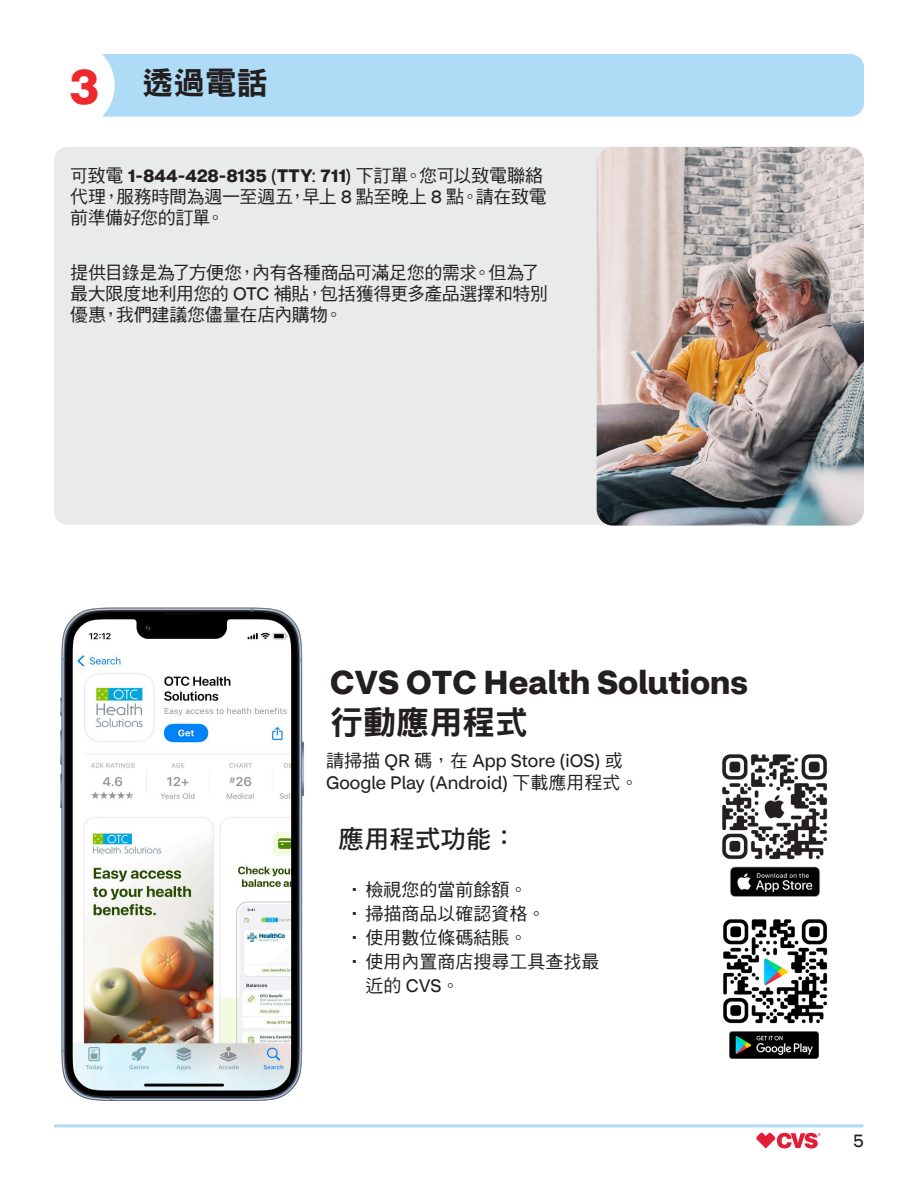
<style>
.page{position:relative;width:918px;height:1188px;background:#fff}
.page>*{position:absolute;margin:0;border:0;box-sizing:border-box;transform-origin:0 0}
._2025_Sub-Categories{font:700 49.5px "CVS Health Sans";color:#ee292d}
.t1{font:700 33px/39.6px "CVS Health Sans";color:#231f20}
._2025_Sub-Categories-2{font:31.5px "DF Hei Std W9";color:#231f20}
.t2{font:25.5px "DF Hei Std W7";color:#231f20}
.body{font:18px/21px "DF Hei Std W5";letter-spacing:-.015em;color:#231f20}
.t3{font:18px/21.6px "CVS Health Sans";color:#231f20}
.s1{font-family:"CVS Health Sans";font-weight:700}
.s2{font-family:"CVS Health Sans"}
.s3{font-family:"DF Hei Std W9";font-weight:400}
.s4{font-family:"DF Hei Std W5"}
</style>
<div class="page">
<svg style="left:756px;top:1133px;width:65px;height:15px"></svg>
<img style="left:722px;top:754px;width:106px;height:106px">
<img style="left:730px;top:866px;width:90px;height:31px">
<img style="left:723px;top:919px;width:105px;height:105px">
<img style="left:729px;top:1032px;width:90px;height:26px">
<img style="left:60px;top:607px;width:244px;height:494px">
<div style="left:92px;top:54px;width:772px;height:63px;background:#aedbf5;border-radius:14px"></div>
<div style="left:26px;top:41px;width:89px;height:89px;background:#fff;border-radius:50%"></div>
<hr style="left:54px;top:1124px;width:809px;height:3px;background:#aedbf5">
<div style="left:54px;top:147px;width:810px;height:378px;background:#e9eaea;border-radius:14px"></div>
<img style="left:597px;top:147px;width:267px;height:379px">
<p class="_2025_Sub-Categories" style="left:70px;top:55px;width:31px">3</p>
<p class="_2025_Sub-Categories-2" style="left:142px;top:66px;width:127px">透過電話</p>
<p class="body" style="left:70px;top:165px;width:478px">可致電 <span class="s1">1-844-428-8135</span> <span class="s2">(</span><span class="s1">TTY</span><span class="s2">:</span> <span class="s1">711</span><span class="s2">)</span> 下訂單。您可以致電聯絡代理，服務時間為週一至週五，早上 <span class="s2">8</span> 點至晚上 <span class="s2">8</span> 點。請在致電前準備好您的訂單。</p>
<p class="body" style="left:70px;top:262px;width:479px">提供目錄是為了方便您，內有各種商品可滿足您的需求。但為了最大限度地利用您的 <span class="s2">OTC</span> 補貼，包括獲得更多產品選擇和特別優惠，我們建議您儘量在店內購物。</p>
<p class="t1" style="left:330px;top:663px;width:419px">CVS OTC Health Solutions<span class="s3">行動應用程式</span></p>
<p class="t3" style="left:326px;top:750px;width:314px"><span class="s4">請掃描</span> QR <span class="s4">碼，在</span> App Store (iOS) <span class="s4">或<br></span>Google Play (Android) <span class="s4">下載應用程式。</span></p>
<p class="t2" style="left:339px;top:825px;width:180px">應用程式功能：</p>
<p class="body" style="left:345px;top:879px;width:184px">• 檢視您的當前餘額。</p>
<p class="body" style="left:345px;top:903px;width:202px">• 掃描商品以確認資格。</p>
<p class="body" style="left:345px;top:927px;width:184px">• 使用數位條碼結賬。</p>
<p class="body" style="left:366px;top:950px;width:235px;line-height:24px;text-indent:-20px">• 使用內置商店搜尋工具查找最近的 <span class="s2">CVS</span>。</p>
<p class="t3" style="left:853px;top:1130px;width:12px">5</p>
</div>
